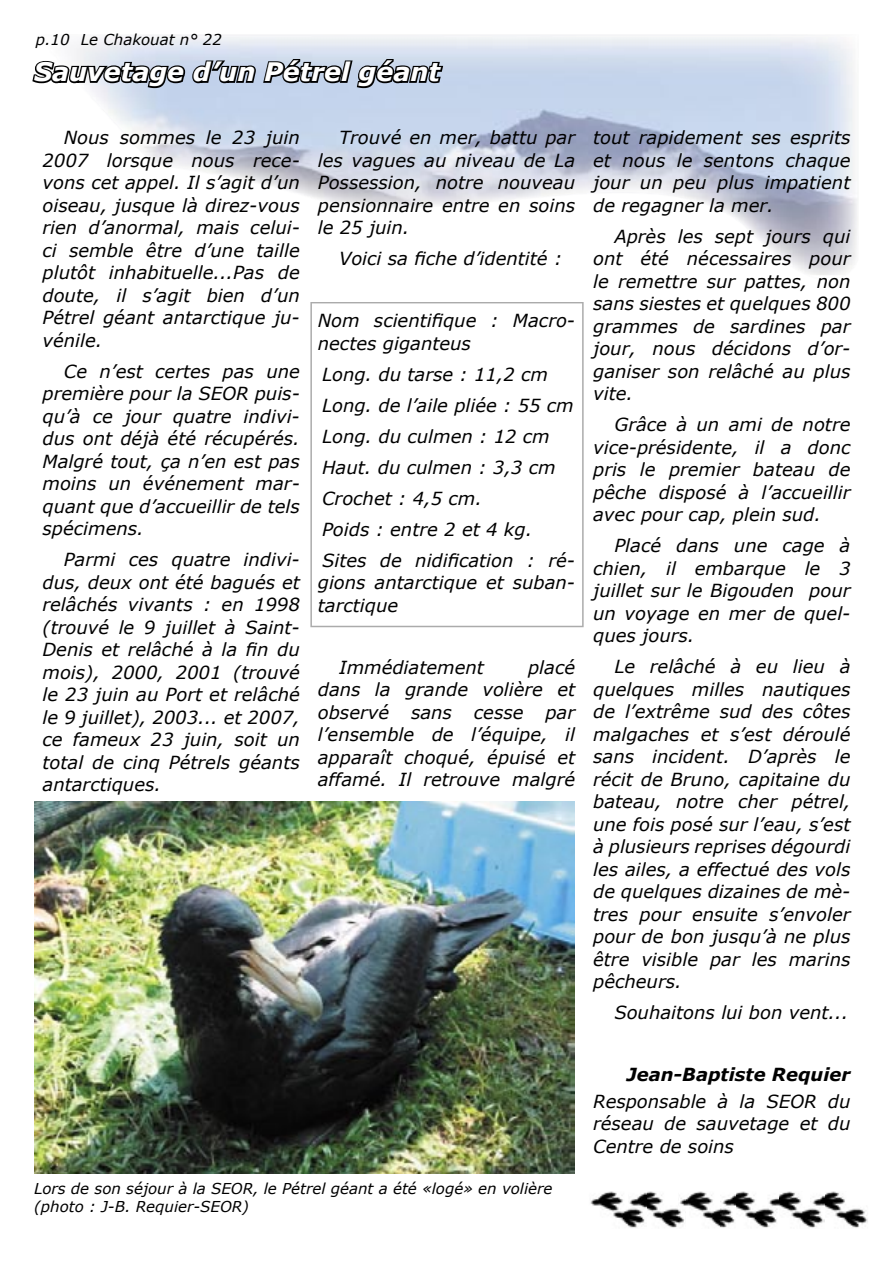
<style>
.page{position:relative;width:893px;height:1263px;background:#fff}
.page>*{position:absolute;margin:0;border:0;box-sizing:border-box;transform-origin:0 0}
.t1{font:italic 700 25.5px "Verdana";color:#fff}
.t2{font:italic 18px/22.5px "Verdana";color:#000;text-align:justify}
.t3{font:italic 700 18px "Verdana";color:#000}
.t4{font:italic 15px/18px "Verdana";color:#000}
</style>
<div class="page">
<svg style="left:32px;top:45px;width:413px;height:58px;background:#a3abb8"></svg>
<img style="left:34px;top:801px;width:540px;height:373px">
<svg style="left:310px;top:302px;width:274px;height:325px"></svg>
<img style="left:824px;top:1191px;width:44px;height:37px">
<img style="left:686px;top:1191px;width:35px;height:37px">
<img style="left:735px;top:1191px;width:32px;height:37px">
<img style="left:721px;top:1194px;width:14px;height:34px">
<img style="left:778px;top:1191px;width:33px;height:37px">
<img style="left:811px;top:1195px;width:13px;height:33px">
<img style="left:767px;top:1198px;width:11px;height:30px">
<img style="left:646px;top:1191px;width:32px;height:37px">
<img style="left:678px;top:1198px;width:8px;height:26px">
<img style="left:590px;top:1191px;width:38px;height:35px">
<img style="left:628px;top:1192px;width:18px;height:36px">
<p class="t4" style="left:81px;top:31px;width:143px">Le Chakouat n° 22</p>
<p class="t4" style="left:36px;top:31px;width:35px">p.10</p>
<h1 class="t1" style="left:34px;top:56px;width:408px">Sauvetage d’un Pétrel géant</h1>
<p class="t2" style="left:43px;top:126px;width:259px;text-indent:21px">Nous sommes le 23 juin 2007 lorsque nous rece&shy;vons cet appel. Il s’agit d’un oiseau, jusque là direz-vous rien d’anormal, mais celui&shy;ci semble être d’une taille plutôt inhabituelle...Pas de doute, il s’agit bien d’un Pétrel géant antarctique ju&shy;vénile.</p>
<p class="t2" style="left:43px;top:359px;width:259px;text-indent:21px">Ce n’est certes pas une première pour la SEOR puis&shy;qu’à ce jour quatre indivi&shy;dus ont déjà été récupérés.<br>Malgré tout, ça n’en est pas moins un événement mar&shy;quant que d’accueillir de tels spécimens.</p>
<p class="t2" style="left:43px;top:548px;width:259px;text-indent:21px">Parmi ces quatre indivi&shy;dus, deux ont été bagués et relâchés vivants : en 1998 (trouvé le 9 juillet à Saint-Denis et relâché à la fin du mois), 2000, 2001 (trouvé le 23 juin au Port et relâché le 9 juillet), 2003... et 2007, ce fameux 23 juin, soit un total de cinq Pétrels géants antarctiques.</p>
<p class="t2" style="left:318px;top:126px;width:259px;text-indent:21px">Trouvé en mer, battu par les vagues au niveau de La Possession, notre nouveau pensionnaire entre en soins le 25 juin.</p>
<p class="t2" style="left:339px;top:247px;width:225px">Voici sa fiche d’identité :</p>
<p class="t2" style="left:318px;top:309px;width:259px">Nom scientifique : Macro&shy;nectes giganteus</p>
<p class="t2" style="left:322px;top:358px;width:255px;line-height:31px;text-align:left">Long. du tarse : 11,2 cm<br>Long. de l’aile pliée : 55 cm<br>Long. du culmen : 12 cm<br>Haut. du culmen : 3,3 cm<br>Crochet : 4,5 cm.<br>Poids : entre 2 et 4 kg.<br>Sites de nidification : ré-</p>
<p class="t2" style="left:318px;top:571px;width:259px">gions antarctique et suban&shy;tarctique</p>
<p class="t2" style="left:318px;top:655px;width:259px;text-indent:210px">placé dans la grande volière et observé sans cesse par l’ensemble de l’équipe, il apparaît choqué, épuisé et affamé. Il retrouve malgré</p>
<p class="t2" style="left:339px;top:655px;width:146px">Immédiatement</p>
<p class="t2" style="left:593px;top:126px;width:259px">tout rapidement ses esprits et nous le sentons chaque jour un peu plus impatient de regagner la mer.</p>
<p class="t2" style="left:593px;top:224px;width:259px;text-indent:21px">Après les sept jours qui ont été nécessaires pour le remettre sur pattes, non sans siestes et quelques 800 grammes de sardines par jour, nous décidons d’or&shy;ganiser son relâché au plus vite.</p>
<p class="t2" style="left:593px;top:413px;width:259px;text-indent:21px">Grâce à un ami de notre vice-présidente, il a donc pris le premier bateau de pêche disposé à l’accueillir avec pour cap, plein sud.</p>
<p class="t2" style="left:593px;top:534px;width:259px;text-indent:21px">Placé dans une cage à chien, il embarque le 3 juillet sur le Bigouden pour un voyage en mer de quel&shy;ques jours.</p>
<p class="t2" style="left:593px;top:655px;width:259px;text-indent:21px">Le relâché à eu lieu à quelques milles nautiques de l’extrême sud des côtes malgaches et s’est déroulé sans incident. D’après le récit de Bruno, capitaine du bateau, notre cher pétrel, une fois posé sur l’eau, s’est à plusieurs reprises dégourdi les ailes, a effectué des vols de quelques dizaines de mè&shy;tres pour ensuite s’envoler pour de bon jusqu’à ne plus être visible par les marins pêcheurs.</p>
<p class="t2" style="left:614px;top:1001px;width:235px">Souhaitons lui bon vent...</p>
<p class="t4" style="left:34px;top:1179px;width:520px">Lors de son séjour à la SEOR, le Pétrel géant a été «logé» en volière (photo : J-B. Requier-SEOR)</p>
<p class="t3" style="left:627px;top:1063px;width:225px">Jean-Baptiste Requier</p>
<p class="t2" style="left:593px;top:1089px;width:259px">Responsable à la SEOR du réseau de sauvetage et du Centre de soins</p>
</div>
